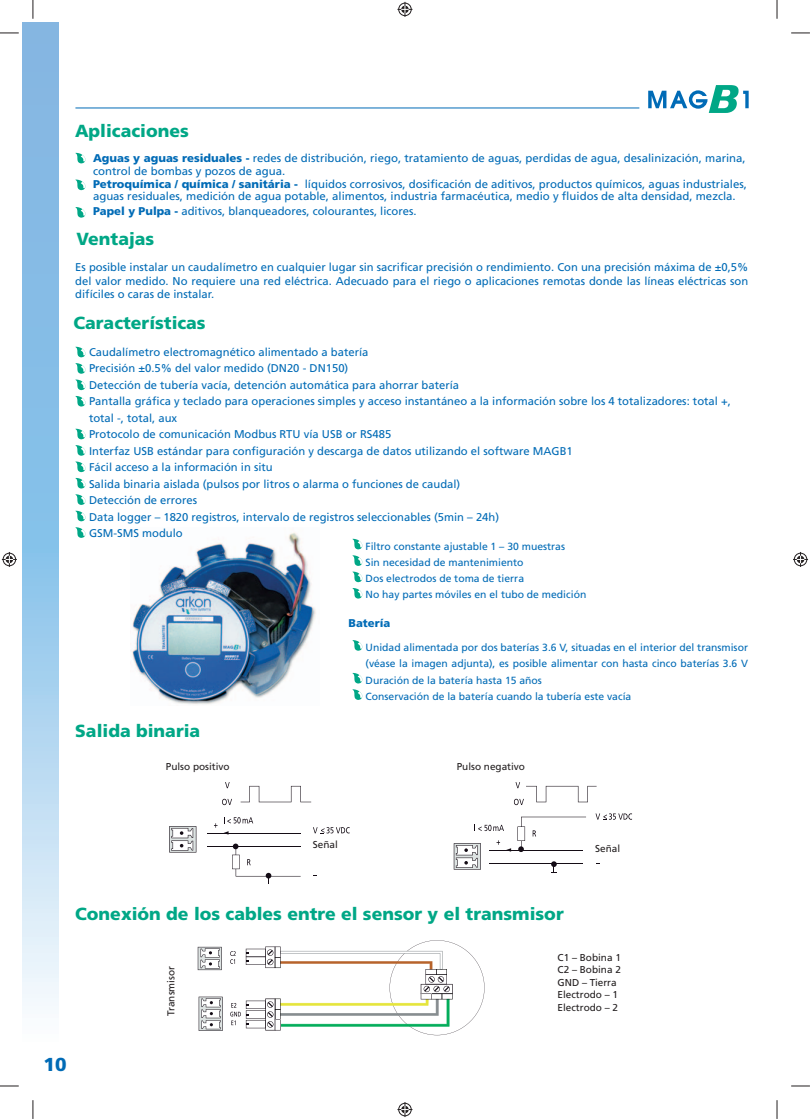
<style>
.page{position:relative;width:810px;height:1119px;background:#fff}
.page>*{position:absolute;margin:0;border:0;box-sizing:border-box;transform-origin:0 0}
.t1{font:900 18.75px "Frutiger CE";color:#006bb6}
.t2{font:900 17.5px "Frutiger CE";color:#00a786}
.t3{font:11.25px/16.5px "Frutiger";color:#006bb6}
.t4{font:900 11.25px "Frutiger CE";color:#006bb6}
.t5{font:10.38px/16.2px "Frutiger";color:#006bb6}
.t6{font:10px/12.5px "Frutiger";color:#231f20}
.s1{font-family:"Frutiger CE";font-weight:900}
</style>
<div class="page">
<svg style="left:22px;top:22px;width:36px;height:984px;background:#9fcaeb"></svg>
<img style="left:130px;top:532px;width:186px;height:172px">
<svg style="left:352px;top:538px;width:10px;height:11px"></svg>
<svg style="left:352px;top:640px;width:10px;height:10px"></svg>
<svg style="left:352px;top:672px;width:10px;height:11px"></svg>
<svg style="left:352px;top:588px;width:10px;height:10px"></svg>
<svg style="left:352px;top:689px;width:10px;height:10px"></svg>
<svg style="left:352px;top:555px;width:10px;height:27px"></svg>
<svg style="left:75px;top:346px;width:10px;height:11px"></svg>
<svg style="left:75px;top:363px;width:10px;height:10px"></svg>
<svg style="left:75px;top:379px;width:10px;height:11px"></svg>
<svg style="left:75px;top:396px;width:10px;height:10px"></svg>
<svg style="left:75px;top:428px;width:10px;height:11px"></svg>
<svg style="left:75px;top:445px;width:10px;height:10px"></svg>
<svg style="left:75px;top:461px;width:10px;height:11px"></svg>
<svg style="left:75px;top:478px;width:10px;height:10px"></svg>
<svg style="left:75px;top:494px;width:10px;height:27px"></svg>
<svg style="left:169px;top:826px;width:27px;height:26px"></svg>
<svg style="left:454px;top:843px;width:27px;height:26px"></svg>
<svg style="left:313px;top:827px;width:37px;height:6px"></svg>
<svg style="left:225px;top:782px;width:5px;height:6px"></svg>
<svg style="left:222px;top:798px;width:10px;height:7px"></svg>
<svg style="left:241px;top:785px;width:70px;height:17px"></svg>
<svg style="left:514px;top:782px;width:83px;height:23px"></svg>
<hr style="left:207px;top:832px;width:93px;height:1px;background:#140c15">
<hr style="left:207px;top:846px;width:93px;height:1px;background:#140c15">
<svg style="left:214px;top:817px;width:39px;height:17px"></svg>
<svg style="left:232px;top:843px;width:69px;height:40px"></svg>
<svg style="left:596px;top:813px;width:36px;height:7px"></svg>
<svg style="left:478px;top:824px;width:26px;height:7px"></svg>
<hr style="left:489px;top:849px;width:94px;height:1px;background:#140c15">
<hr style="left:489px;top:863px;width:94px;height:1px;background:#140c15">
<svg style="left:517px;top:816px;width:69px;height:36px"></svg>
<svg style="left:551px;top:861px;width:6px;height:11px"></svg>
<svg style="left:198px;top:946px;width:24px;height:23px"></svg>
<svg style="left:199px;top:996px;width:24px;height:34px"></svg>
<svg style="left:230px;top:940px;width:255px;height:95px"></svg>
<svg style="left:75px;top:153px;width:10px;height:10px"></svg>
<svg style="left:75px;top:179px;width:10px;height:11px"></svg>
<svg style="left:75px;top:207px;width:10px;height:10px"></svg>
<svg style="left:648px;top:85px;width:101px;height:28px"></svg>
<hr style="left:75px;top:108px;width:564px;height:1px;background:#006bb6">
<svg style="left:0;top:32px;width:19px;height:2px"></svg>
<svg style="left:791px;top:32px;width:19px;height:2px"></svg>
<svg style="left:0;top:1085px;width:19px;height:1px"></svg>
<svg style="left:791px;top:1085px;width:19px;height:1px"></svg>
<svg style="left:32px;top:0;width:2px;height:19px"></svg>
<svg style="left:32px;top:1100px;width:2px;height:18px"></svg>
<svg style="left:776px;top:0;width:2px;height:19px"></svg>
<svg style="left:776px;top:1100px;width:2px;height:18px"></svg>
<svg style="left:397px;top:2px;width:15px;height:15px"></svg>
<svg style="left:397px;top:1102px;width:15px;height:14px"></svg>
<svg style="left:2px;top:552px;width:15px;height:15px"></svg>
<svg style="left:793px;top:552px;width:15px;height:15px"></svg>
<svg style="left:75px;top:527px;width:10px;height:11px"></svg>
<h2 class="t2" style="left:75px;top:123px;width:115px">Aplicaciones</h2>
<p class="t3" style="left:93px;top:152px;width:656px;line-height:12.9px"><span class="s1">Aguas y aguas residuales -</span> redes de distribución, riego, tratamiento de aguas, perdidas de agua, desalinización, marina, control de bombas y pozos de agua.<br><span class="s1">Petroquímica / química / sanitária -</span> líquidos corrosivos, dosificación de aditivos, productos químicos, aguas industriales, aguas residuales, medición de agua potable, alimentos, industria farmacéutica, medio y fluidos de alta densidad, mezcla.</p>
<p class="t3" style="left:93px;top:204px;width:325px"><span class="s1">Papel y Pulpa -</span> aditivos, blanqueadores, colourantes, licores.</p>
<h2 class="t2" style="left:77px;top:230px;width:79px">Ventajas</h2>
<p class="t3" style="left:75px;top:261px;width:675px;line-height:13.8px;text-align:justify">Es posible instalar un caudalímetro en cualquier lugar sin sacrificar precisión o rendimiento. Con una precisión máxima de ±0,5% del valor medido. No requiere una red eléctrica. Adecuado para el riego o aplicaciones remotas donde las líneas eléctricas son difíciles o caras de instalar.</p>
<h2 class="t2" style="left:74px;top:314px;width:134px">Características</h2>
<p class="t3" style="left:89px;top:344px;width:643px">Caudalímetro electromagnético alimentado a batería<br>Precisión ±0.5% del valor medido (DN20 - DN150)<br>Detección de tubería vacía, detención automática para ahorrar batería<br>Pantalla gráfica y teclado para operaciones simples y acceso instantáneo a la información sobre los 4 totalizadores: total +, total -, total, aux<br>Protocolo de comunicación Modbus RTU vía USB or RS485<br>Interfaz USB estándar para configuración y descarga de datos utilizando el software MAGB1<br>Fácil acceso a la información in situ<br>Salida binaria aislada (pulsos por litros o alarma o funciones de caudal)<br>Detección de errores<br>Data logger – 1820 registros, intervalo de registros seleccionables (5min – 24h)<br>GSM-SMS modulo</p>
<p class="t5" style="left:366px;top:538px;width:222px">Filtro constante ajustable 1 – 30 muestras<br>Sin necesidad de mantenimiento<br>Dos electrodos de toma de tierra<br>No hay partes móviles en el tubo de medición</p>
<p class="t4" style="left:349px;top:617px;width:43px">Batería</p>
<h2 class="t2" style="left:75px;top:722px;width:127px">Salida binaria</h2>
<p class="t6" style="left:166px;top:760px;width:65px">Pulso positivo</p>
<p class="t5" style="left:366px;top:640px;width:384px">Unidad alimentada por dos baterías 3.6 V, situadas en el interior del transmisor (véase la imagen adjunta), es posible alimentar con hasta cinco baterías 3.6 V Duración de la batería hasta 15 años<br>Conservación de la batería cuando la tubería este vacía</p>
<p class="t6" style="left:457px;top:760px;width:70px">Pulso negativo</p>
<p class="t6" style="left:313px;top:839px;width:27px">Señal</p>
<p class="t6" style="left:595px;top:842px;width:27px">Señal</p>
<h2 class="t2" style="left:75px;top:905px;width:490px">Conexión de los cables entre el sensor y el transmisor</h2>
<p class="t6" style="left:166px;top:1015px;width:51px;rotate:-90deg">Transmisor</p>
<p class="t6" style="left:558px;top:951px;width:65px">C1 – Bobina 1<br>C2 – Bobina 2<br>GND – Tierra<br>Electrodo – 1<br>Electrodo – 2</p>
<h1 class="t1" style="left:44px;top:1055px;width:24px">10</h1>
</div>
